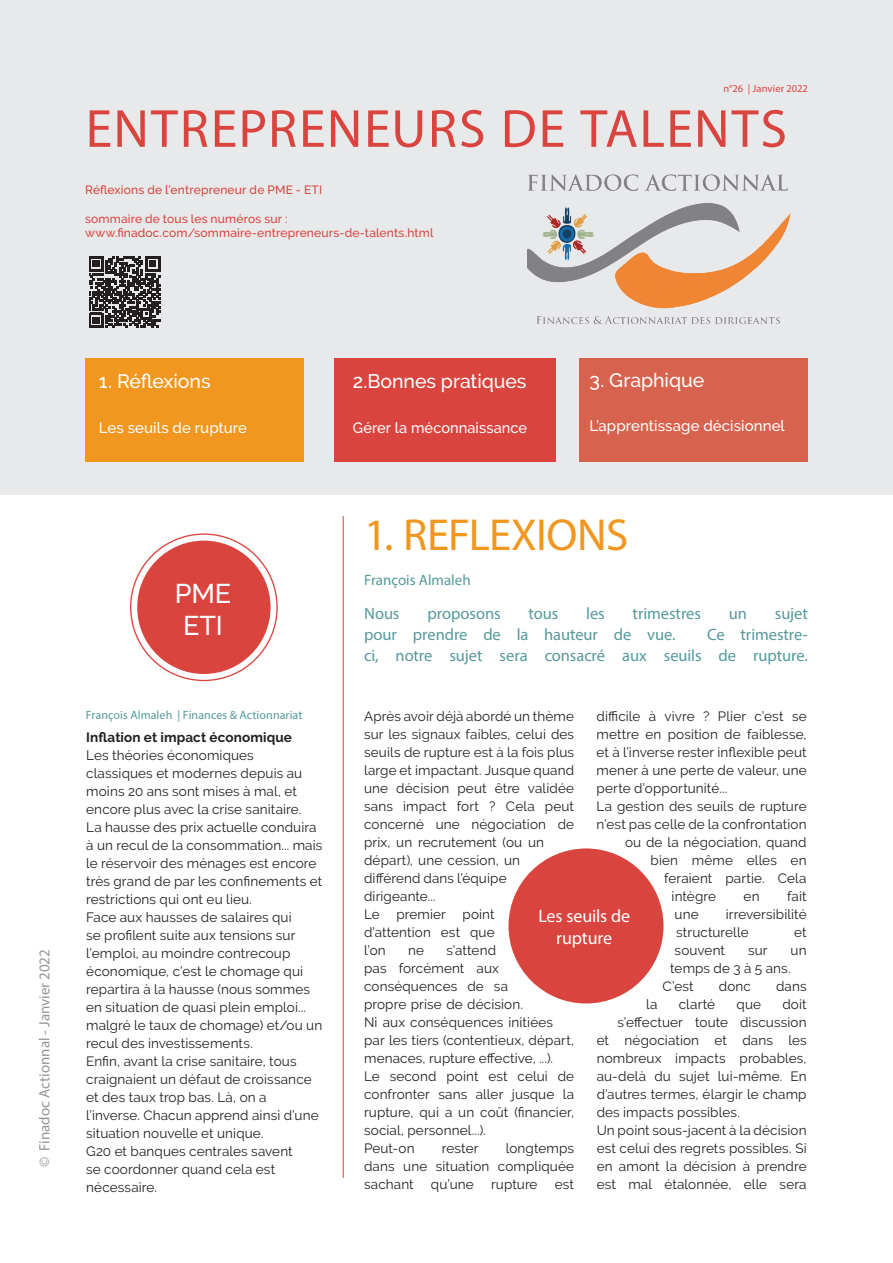
<style>
.page{position:relative;width:893px;height:1263px;background:#fff}
.page>*{position:absolute;margin:0;border:0;box-sizing:border-box;transform-origin:0 0}
.t1{font:54px "Myriad Pro";letter-spacing:.03em;color:#da443f}
.t2{font:45px "Myriad Pro";letter-spacing:-.015em;color:#f1961f}
.t3{font:500 27px/32.4px "Raleway";letter-spacing:-.01em;color:#fff;text-align:center}
.t4{font:500 19.5px "Raleway";letter-spacing:-.005em;color:#fff}
.t5{font:18px/21.6px "Myriad Pro";letter-spacing:-.01em;color:#fff;text-align:center}
.t6{font:16.5px/21px "Myriad Pro";letter-spacing:-.005em;color:#55999b;text-align:right}
.t7{font:500 15px "Raleway";letter-spacing:.005em;color:#fff}
.t8{font:15px "Myriad Pro";color:#939598}
.t9{font:15px "Myriad Pro";color:#55999b}
.t10{font:13.5px/18px "Raleway";letter-spacing:.01em;color:#231f20}
.t11{font:700 13.5px "Raleway";letter-spacing:.01em;color:#231f20}
.t12{font:500 12px/14.4px "Raleway";letter-spacing:.015em;color:#da443f}
.t13{font:12px "Myriad Pro";letter-spacing:.005em;color:#55999b}
.t14{font:10.5px "Myriad Pro";letter-spacing:.01em;color:#da443f}
</style>
<div class="page">
<div style="left:0;top:0;width:893px;height:495px;background:#e8e9ea"></div>
<svg style="left:89px;top:256px;width:71px;height:72px"></svg>
<div style="left:137px;top:541px;width:134px;height:133px;background:#da443f;border-radius:50%"></div>
<div style="left:508px;top:848px;width:155px;height:155px;background:#da443f;border-radius:50%"></div>
<div style="left:579px;top:358px;width:229px;height:103px;background:#d7624e"></div>
<img style="left:528px;top:174px;width:262px;height:150px">
<div style="left:85px;top:358px;width:219px;height:103px;background:#f1961f"></div>
<div style="left:334px;top:358px;width:222px;height:103px;background:#da443f"></div>
<hr style="left:343px;top:516px;width:1px;height:662px;background:#da443f">
<p class="t14" style="left:723px;top:82px;width:86px">n°26 | Janvier 2022</p>
<h1 class="t1" style="left:86px;top:95px;width:703px">ENTREPRENEURS DE TALENTS</h1>
<p class="t12" style="left:85px;top:182px;width:239px">Réflexions de l’entrepreneur de PME - ETI</p>
<p class="t12" style="left:85px;top:211px;width:350px">sommaire de tous les numéros sur : www.finadoc.com/sommaire-entrepreneurs-de-talents.html</p>
<p class="t8" style="left:35px;top:1167px;width:219px;rotate:-90deg">© Finadoc Actionnal - Janvier 2022</p>
<h3 class="t4" style="left:99px;top:370px;width:113px">1. Réflexions</h3>
<p class="t7" style="left:99px;top:419px;width:150px">Les seuils de rupture</p>
<h3 class="t4" style="left:353px;top:370px;width:175px">2.Bonnes pratiques</h3>
<p class="t7" style="left:353px;top:419px;width:176px">Gérer la méconnaissance</p>
<h3 class="t4" style="left:589px;top:369px;width:116px">3. Graphique</h3>
<p class="t7" style="left:589px;top:417px;width:197px">L’apprentissage décisionnel</p>
<h3 class="t3" style="left:175px;top:577px;width:58px">PME<br>ETI</h3>
<p class="t13" style="left:86px;top:708px;width:218px">François Almaleh | Finances &amp; Actionnariat</p>
<p class="t11" style="left:86px;top:729px;width:207px">Inflation et impact économique</p>
<p class="t10" style="left:86px;top:746px;width:238px">Les théories économiques classiques et modernes depuis au moins 20 ans sont mises à mal, et encore plus avec la crise sanitaire.<br>La hausse des prix actuelle conduira à un recul de la consommation... mais le réservoir des ménages est encore très grand de par les confinements et restrictions qui ont eu lieu.<br>Face aux hausses de salaires qui<br>se profilent suite aux tensions sur l’emploi, au moindre contrecoup économique, c’est le chomage qui repartira à la hausse (nous sommes en situation de quasi plein emploi... malgré le taux de chomage) et/ou un recul des investissements.<br>Enfin, avant la crise sanitaire, tous craignaient un défaut de croissance et des taux trop bas. Là, on a l’inverse. Chacun apprend ainsi d’une situation nouvelle et unique.<br>G20 et banques centrales savent<br>se coordonner quand cela est nécessaire.</p>
<h2 class="t2" style="left:364px;top:507px;width:266px">1. REFLEXIONS</h2>
<p class="t9" style="left:364px;top:571px;width:108px">François Almaleh</p>
<p class="t6" style="left:364px;top:602px;width:37px">Nous</p>
<p class="t6" style="left:427px;top:602px;width:75px">proposons</p>
<p class="t6" style="left:528px;top:602px;width:31px">tous</p>
<p class="t6" style="left:586px;top:602px;width:20px">les</p>
<p class="t6" style="left:633px;top:602px;width:70px">trimestres</p>
<p class="t6" style="left:729px;top:602px;width:20px">un</p>
<p class="t6" style="left:775px;top:602px;width:34px">sujet</p>
<p class="t6" style="left:364px;top:623px;width:313px">pour prendre de la hauteur de vue.</p>
<p class="t6" style="left:364px;top:623px;width:445px">Ce trimestre-<br>ci, notre sujet sera consacré aux seuils de rupture.</p>
<p class="t10" style="left:597px;top:707px;width:211px">difficile à vivre ? Plier c’est se</p>
<p class="t10" style="left:597px;top:725px;width:211px">mettre en position de faiblesse,</p>
<p class="t10" style="left:597px;top:743px;width:211px">et à l’inverse rester inflexible peut</p>
<p class="t10" style="left:597px;top:761px;width:211px">mener à une perte de valeur, une</p>
<p class="t10" style="left:597px;top:779px;width:132px">perte d’opportunité...</p>
<p class="t10" style="left:597px;top:797px;width:211px">La gestion des seuils de rupture</p>
<p class="t10" style="left:597px;top:815px;width:211px">n’est pas celle de la confrontation</p>
<p class="t10" style="left:625px;top:833px;width:183px">ou de la négociation, quand</p>
<p class="t10" style="left:651px;top:851px;width:157px">bien même elles en</p>
<p class="t10" style="left:664px;top:869px;width:144px">feraient partie. Cela</p>
<p class="t10" style="left:672px;top:887px;width:46px">intègre</p>
<p class="t10" style="left:744px;top:887px;width:17px">en</p>
<p class="t10" style="left:787px;top:887px;width:21px">fait</p>
<p class="t10" style="left:675px;top:905px;width:26px">une</p>
<p class="t10" style="left:364px;top:707px;width:212px">Après avoir déjà abordé un thème sur les signaux faibles, celui des seuils de rupture est à la fois plus large et impactant. Jusque quand une décision peut être validée sans impact fort ? Cela peut concerné une négociation de prix, un recrutement (ou un départ), une cession, un différend dans l’équipe dirigeante...<br>Le premier point<br>d’attention est que<br>l’on</p>
<p class="t10" style="left:676px;top:905px;width:132px;text-indent:50px">irreversibilité structurelle</p>
<h3 class="t5" style="left:538px;top:905px;width:93px">Les seuils de rupture</h3>
<p class="t10" style="left:794px;top:923px;width:14px">et</p>
<p class="t10" style="left:364px;top:941px;width:212px;text-indent:82px">s’attend<br>pas forcément aux conséquences de sa<br>propre prise de décision.<br>Ni aux conséquences initiées par les tiers (contentieux, départ, menaces, rupture effective, ...).<br>Le second point est celui de confronter sans aller jusque la rupture, qui a un coût (financier, social, personnel...).<br>Peut-on</p>
<p class="t10" style="left:675px;top:941px;width:52px">souvent</p>
<p class="t10" style="left:748px;top:941px;width:21px">sur</p>
<p class="t10" style="left:791px;top:941px;width:18px">un</p>
<p class="t10" style="left:670px;top:959px;width:122px">temps de 3 à 5 ans.</p>
<p class="t10" style="left:663px;top:977px;width:33px">C’est</p>
<p class="t10" style="left:719px;top:977px;width:34px">donc</p>
<p class="t10" style="left:776px;top:977px;width:32px">dans</p>
<p class="t10" style="left:408px;top:941px;width:17px">ne</p>
<p class="t10" style="left:646px;top:995px;width:13px">la</p>
<p class="t10" style="left:679px;top:995px;width:38px">clarté</p>
<p class="t10" style="left:737px;top:995px;width:26px">que</p>
<p class="t10" style="left:782px;top:995px;width:26px">doit</p>
<p class="t10" style="left:618px;top:1013px;width:190px">s’effectuer toute discussion</p>
<p class="t10" style="left:597px;top:1031px;width:211px">et négociation et dans les</p>
<p class="t10" style="left:597px;top:1049px;width:211px">nombreux impacts probables,</p>
<p class="t10" style="left:597px;top:1067px;width:211px">au-delà du sujet lui-même. En</p>
<p class="t10" style="left:597px;top:1085px;width:211px">d’autres termes, élargir le champ</p>
<p class="t10" style="left:597px;top:1103px;width:145px">des impacts possibles.</p>
<p class="t10" style="left:597px;top:1121px;width:211px">Un point sous-jacent à la décision</p>
<p class="t10" style="left:597px;top:1139px;width:211px">est celui des regrets possibles. Si</p>
<p class="t10" style="left:597px;top:1157px;width:211px">en amont la décision à prendre</p>
<p class="t10" style="left:597px;top:1175px;width:211px">est mal étalonnée, elle sera</p>
<p class="t10" style="left:364px;top:1139px;width:212px;text-align:justify;text-indent:142px">longtemps dans une situation compliquée sachant</p>
<p class="t10" style="left:442px;top:1139px;width:38px">rester</p>
<p class="t10" style="left:431px;top:1175px;width:44px">qu’une</p>
<p class="t10" style="left:491px;top:1175px;width:48px">rupture</p>
<p class="t10" style="left:555px;top:1175px;width:21px">est</p>
</div>
